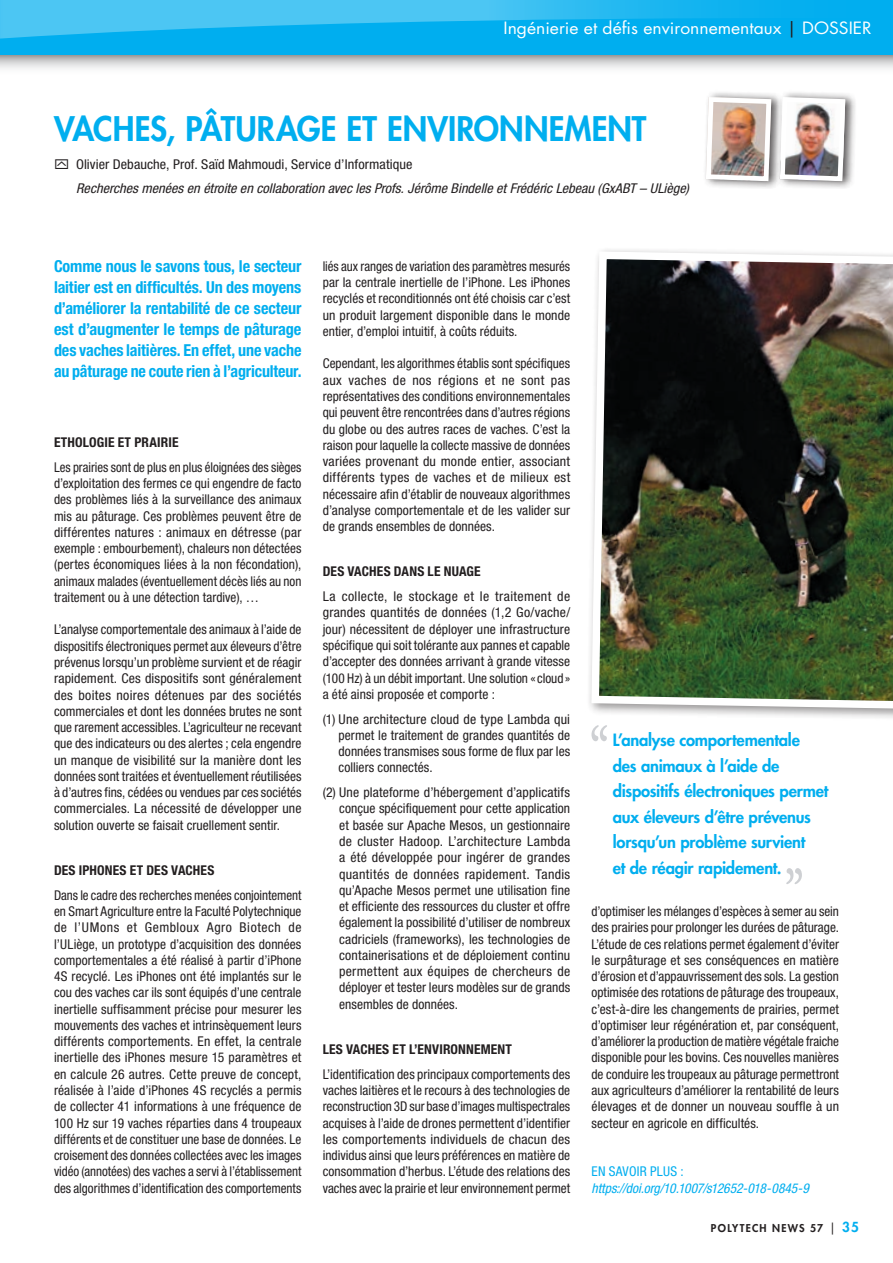
<style>
.page{position:relative;width:893px;height:1263px;background:#fff}
.page>*{position:absolute;margin:0;border:0;box-sizing:border-box;transform-origin:0 0}
.t1{font:800 33px "Futura Std";color:#00aeef}
.t2{font:700 condensed 16.5px/21px "Helvetica Neue LT Std";letter-spacing:-.01em;color:#00aeef;text-align:justify}
.t3{font:800 16.5px/25.5px "Futura Std";letter-spacing:-.015em;color:#00aeef}
.t4{font:16.5px "Futura Std";color:#fff;scale:1.06 1}
.t5{font:condensed 13.5px/16.2px "Helvetica Neue LT Std";letter-spacing:.005em;color:#231f20;text-align:justify}
.t6{font:condensed 13.5px/16.2px "Helvetica Neue LT Std";letter-spacing:.005em;color:#231f20;text-align:justify;scale:.96 1}
.t7{font:condensed 13.5px/16.2px "Helvetica Neue LT Std";letter-spacing:.005em;color:#231f20;text-align:justify;scale:.95 1}
.t8{font:italic condensed 13.5px "Helvetica Neue LT Std";color:#231f20;scale:1.06 1}
.t9{font:700 condensed 13.5px "Helvetica Neue LT Std";letter-spacing:.01em;color:#231f20}
.t10{font:condensed 13.5px "Helvetica Neue LT Std";letter-spacing:.005em;color:#231f20;scale:1.06 1}
.t11{font:italic condensed 13.5px "Helvetica Neue LT Std";letter-spacing:-.005em;color:#00aeef}
.t12{font:condensed 13.5px "Helvetica Neue LT Std";letter-spacing:.02em;color:#00aeef}
.t13{font:800 10.5px "Futura Std";letter-spacing:.12em;color:#231f20}
.s1{color:#231f20}
.s2{font-weight:400;font-size:12px}
.s3{font-size:13.5px;color:#00aeef}
</style>
<div class="page">
<svg style="left:0;top:54px;width:893px;height:15px;background:#c1ccd1"></svg>
<div style="left:585px;top:245px;width:308px;height:476px;background:#231f20;opacity:.5"></div>
<img style="left:588px;top:248px;width:305px;height:464px">
<svg style="left:591px;top:725px;width:16px;height:16px"></svg>
<svg style="left:786px;top:868px;width:16px;height:16px"></svg>
<div style="left:0;top:0;width:893px;height:54px;background:#00aeef"></div>
<svg style="left:0;top:0;width:754px;height:39px"></svg>
<div style="left:702px;top:89px;width:81px;height:100px;background:#231f20;opacity:.75"></div>
<div style="left:776px;top:89px;width:81px;height:100px;background:#231f20;opacity:.75"></div>
<img style="left:703px;top:95px;width:145px;height:89px">
<p class="t4" style="left:503px;top:18px;width:349px">Ingénierie et défis environnementaux <span class="s1">|</span> DOSSIER</p>
<h1 class="t1" style="left:54px;top:108px;width:594px">VACHES, PÂTURAGE ET ENVIRONNEMENT</h1>
<p class="t10" style="left:76px;top:156px;width:319px">Olivier Debauche, Prof. Saïd Mahmoudi, Service d’Informatique</p>
<p class="t8" style="left:76px;top:180px;width:580px">Recherches menées en étroite en collaboration avec les Profs. Jérôme Bindelle et Frédéric Lebeau (GxABT – ULiège)</p>
<p class="t2" style="left:54px;top:255px;width:249px">Comme nous le savons tous, le secteur laitier est en difficultés. Un des moyens d’améliorer la rentabilité de ce secteur est d’augmenter le temps de pâturage des vaches laitières. En effet, une vache au pâturage ne coute rien à l’agriculteur.</p>
<p class="t9" style="left:54px;top:434px;width:126px">ETHOLOGIE ET PRAIRIE</p>
<p class="t7" style="left:54px;top:459px;width:262px">Les prairies sont de plus en plus éloignées des sièges d’exploitation des fermes ce qui engendre de facto des problèmes liés à la surveillance des animaux mis au pâturage. Ces problèmes peuvent être de différentes natures : animaux en détresse (par exemple : embourbement), chaleurs non détectées (pertes économiques liées à la non fécondation), animaux malades (éventuellement décès liés au non traitement ou à une détection tardive), …</p>
<p class="t5" style="left:54px;top:621px;width:249px">L’analyse comportementale des animaux à l’aide de dispositifs électroniques permet aux éleveurs d’être prévenus lorsqu’un problème survient et de réagir rapidement. Ces dispositifs sont généralement des boites noires détenues par des sociétés commerciales et dont les données brutes ne sont que rarement accessibles. L’agriculteur ne recevant que des indicateurs ou des alertes ; cela engendre un manque de visibilité sur la manière dont les données sont traitées et éventuellement réutilisées à d’autres fins, cédées ou vendues par ces sociétés commerciales. La nécessité de développer une solution ouverte se faisait cruellement sentir.</p>
<p class="t9" style="left:54px;top:862px;width:162px">DES IPHONES ET DES VACHES</p>
<p class="t6" style="left:54px;top:887px;width:259px">Dans le cadre des recherches menées conjointement en Smart Agriculture entre la Faculté Polytechnique de l’UMons et Gembloux Agro Biotech de l’ULiège, un prototype d’acquisition des données comportementales a été réalisé à partir d’iPhone 4S recyclé. Les iPhones ont été implantés sur le cou des vaches car ils sont équipés d’une centrale inertielle suffisamment précise pour mesurer les mouvements des vaches et intrinsèquement leurs différents comportements. En effet, la centrale inertielle des iPhones mesure 15 paramètres et en calcule 26 autres. Cette preuve de concept, réalisée à l’aide d’iPhones 4S recyclés a permis de collecter 41 informations à une fréquence de 100 Hz sur 19 vaches réparties dans 4 troupeaux différents et de constituer une base de données. Le croisement des données collectées avec les images vidéo (annotées) des vaches a servi à l’établissement des algorithmes d’identification des comportements</p>
<p class="t6" style="left:323px;top:258px;width:259px">liés aux ranges de variation des paramètres mesurés par la centrale inertielle de l’iPhone. Les iPhones recyclés et reconditionnés ont été choisis car c’est un produit largement disponible dans le monde entier, d’emploi intuitif, à coûts réduits.</p>
<p class="t5" style="left:323px;top:355px;width:249px">Cependant, les algorithmes établis sont spécifiques aux vaches de nos régions et ne sont pas représentatives des conditions environnementales qui peuvent être rencontrées dans d’autres régions du globe ou des autres races de vaches. C’est la raison pour laquelle la collecte massive de données variées provenant du monde entier, associant différents types de vaches et de milieux est nécessaire afin d’établir de nouveaux algorithmes d’analyse comportementale et de les valider sur de grands ensembles de données.</p>
<p class="t9" style="left:323px;top:563px;width:160px">DES VACHES DANS LE NUAGE</p>
<p class="t5" style="left:323px;top:588px;width:249px">La collecte, le stockage et le traitement de grandes quantités de données (1,2 Go/vache/ jour) nécessitent de déployer une infrastructure spécifique qui soit tolérante aux pannes et capable d’accepter des données arrivant à grande vitesse (100 Hz) à un débit important. Une solution « cloud » a été ainsi proposée et comporte :</p>
<p class="t5" style="left:339px;top:711px;width:233px;text-indent:-16px">(1) Une architecture cloud de type Lambda qui permet le traitement de grandes quantités de données transmises sous forme de flux par les colliers connectés.</p>
<p class="t5" style="left:339px;top:784px;width:233px;text-indent:-16px">(2) Une plateforme d’hébergement d’applicatifs conçue spécifiquement pour cette application et basée sur Apache Mesos, un gestionnaire de cluster Hadoop. L’architecture Lambda a été développée pour ingérer de grandes quantités de données rapidement. Tandis qu’Apache Mesos permet une utilisation fine et efficiente des ressources du cluster et offre également la possibilité d’utiliser de nombreux cadriciels (frameworks), les technologies de containerisations et de déploiement continu permettent aux équipes de chercheurs de déployer et tester leurs modèles sur de grands ensembles de données.</p>
<p class="t9" style="left:323px;top:1041px;width:191px">LES VACHES ET L’ENVIRONNEMENT</p>
<p class="t5" style="left:323px;top:1066px;width:249px">L’identification des principaux comportements des vaches laitières et le recours à des technologies de reconstruction 3D sur base d’images multispectrales acquises à l’aide de drones permettent d’identifier les comportements individuels de chacun des individus ainsi que leurs préférences en matière de consommation d’herbus. L’étude des relations des vaches avec la prairie et leur environnement permet</p>
<p class="t3" style="left:613px;top:727px;width:217px">L’analyse comportementale<br>des animaux à l’aide de dispositifs électroniques permet aux éleveurs d’être prévenus lorsqu’un problème survient<br>et de réagir rapidement.</p>
<p class="t5" style="left:591px;top:903px;width:249px">d’optimiser les mélanges d’espèces à semer au sein des prairies pour prolonger les durées de pâturage.<br>L’étude de ces relations permet également d’éviter le surpâturage et ses conséquences en matière d’érosion et d’appauvrissement des sols. La gestion optimisée des rotations de pâturage des troupeaux, c’est-à-dire les changements de prairies, permet d’optimiser leur régénération et, par conséquent, d’améliorer la production de matière végétale fraiche disponible pour les bovins. Ces nouvelles manières de conduire les troupeaux au pâturage permettront aux agriculteurs d’améliorer la rentabilité de leurs élevages et de donner un nouveau souffle à un secteur en agricole en difficultés.</p>
<p class="t12" style="left:591px;top:1164px;width:94px">EN SAVOIR PLUS :</p>
<p class="t11" style="left:591px;top:1180px;width:219px">https://doi.org/10.1007/s12652-018-0845-9</p>
<p class="t13" style="left:711px;top:1221px;width:150px">POLYTECH NEWS 57 <span class="s2">|</span> <span class="s3">35</span></p>
</div>
